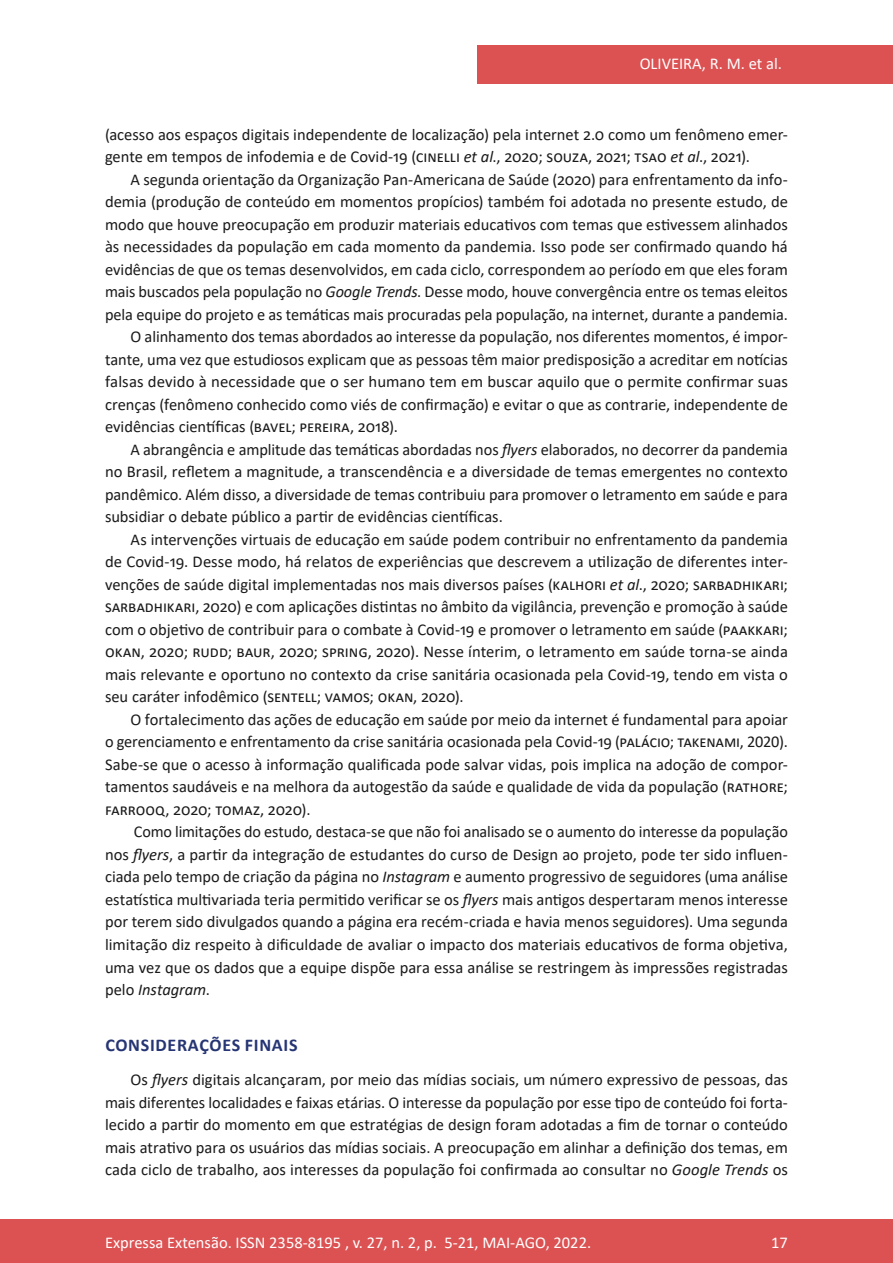
<style>
.page{position:relative;width:893px;height:1263px;background:#fff}
.page>*{position:absolute;margin:0;border:0;box-sizing:border-box;transform-origin:0 0}
.Principal_-_Intertít{font:700 18px "Calibri";letter-spacing:.04em;color:#263574}
.Principal_-_Texto{font:16.5px/22.5px "Calibri";color:#1a1a1a;text-align:justify}
.t1{font:16.5px "Calibri";color:#fff}
.s1{font-style:italic}
</style>
<div class="page">
<div style="left:477px;top:45px;width:416px;height:39px;background:#dc5253"></div>
<div style="left:0;top:1219px;width:893px;height:44px;background:#dc5253"></div>
<p class="t1" style="left:640px;top:52px;width:144px">OLIVEIRA, R. M. et al.</p>
<p class="Principal_-_Texto" style="left:105px;top:123px;width:684px">(acesso aos espaços digitais independente de localização) pela internet 2.0 como um fenômeno emer&shy;gente em tempos de infodemia e de Covid-19 (CINELLI <span class="s1">et al</span>., 2020; SOUZA, 2021; TSAO <span class="s1">et al</span>., 2021).</p>
<p class="Principal_-_Texto" style="left:105px;top:168px;width:684px;text-indent:26px">A segunda orientação da Organização Pan-Americana de Saúde (2020) para enfrentamento da info&shy;demia (produção de conteúdo em momentos propícios) também foi adotada no presente estudo, de modo que houve preocupação em produzir materiais educativos com temas que estivessem alinhados às necessidades da população em cada momento da pandemia. Isso pode ser confirmado quando há evidências de que os temas desenvolvidos, em cada ciclo, correspondem ao período em que eles foram mais buscados pela população no <span class="s1">Google Trends</span>. Desse modo, houve convergência entre os temas eleitos pela equipe do projeto e as temáticas mais procuradas pela população, na internet, durante a pandemia.</p>
<p class="Principal_-_Texto" style="left:105px;top:325px;width:684px;text-indent:26px">O alinhamento dos temas abordados ao interesse da população, nos diferentes momentos, é impor&shy;tante, uma vez que estudiosos explicam que as pessoas têm maior predisposição a acreditar em notícias falsas devido à necessidade que o ser humano tem em buscar aquilo que o permite confirmar suas crenças (fenômeno conhecido como viés de confirmação) e evitar o que as contrarie, independente de evidências científicas (BAVEL; PEREIRA, 2018).</p>
<p class="Principal_-_Texto" style="left:105px;top:438px;width:684px;text-indent:26px">A abrangência e amplitude das temáticas abordadas nos <span class="s1">flyers</span> elaborados, no decorrer da pandemia no Brasil, refletem a magnitude, a transcendência e a diversidade de temas emergentes no contexto pandêmico. Além disso, a diversidade de temas contribuiu para promover o letramento em saúde e para subsidiar o debate público a partir de evidências científicas.</p>
<p class="Principal_-_Texto" style="left:105px;top:528px;width:684px;text-indent:26px">As intervenções virtuais de educação em saúde podem contribuir no enfrentamento da pandemia de Covid-19. Desse modo, há relatos de experiências que descrevem a utilização de diferentes inter&shy;venções de saúde digital implementadas nos mais diversos países (KALHORI <span class="s1">et al</span>., 2020; SARBADHIKARI; SARBADHIKARI, 2020) e com aplicações distintas no âmbito da vigilância, prevenção e promoção à saúde com o objetivo de contribuir para o combate à Covid-19 e promover o letramento em saúde (PAAKKARI; OKAN, 2020; RUDD; BAUR, 2020; SPRING, 2020). Nesse ínterim, o letramento em saúde torna-se ainda mais relevante e oportuno no contexto da crise sanitária ocasionada pela Covid-19, tendo em vista o seu caráter infodêmico (SENTELL; VAMOS; OKAN, 2020).</p>
<p class="Principal_-_Texto" style="left:105px;top:708px;width:684px;text-indent:26px">O fortalecimento das ações de educação em saúde por meio da internet é fundamental para apoiar o gerenciamento e enfrentamento da crise sanitária ocasionada pela Covid-19 (PALÁCIO; TAKENAMI, 2020).<br>Sabe-se que o acesso à informação qualificada pode salvar vidas, pois implica na adoção de compor&shy;tamentos saudáveis e na melhora da autogestão da saúde e qualidade de vida da população (RATHORE; FARROOQ, 2020; TOMAZ, 2020).</p>
<p class="Principal_-_Texto" style="left:105px;top:820px;width:684px;text-indent:29px">Como limitações do estudo, destaca-se que não foi analisado se o aumento do interesse da população nos <span class="s1">flyers</span>, a partir da integração de estudantes do curso de Design ao projeto, pode ter sido influen&shy;ciada pelo tempo de criação da página no <span class="s1">Instagram</span> e aumento progressivo de seguidores (uma análise estatística multivariada teria permitido verificar se os <span class="s1">flyers</span> mais antigos despertaram menos interesse por terem sido divulgados quando a página era recém-criada e havia menos seguidores). Uma segunda limitação diz respeito à dificuldade de avaliar o impacto dos materiais educativos de forma objetiva, uma vez que os dados que a equipe dispõe para essa análise se restringem às impressões registradas pelo <span class="s1">Instagram</span>.</p>
<p class="Principal_-_Intertít" style="left:105px;top:1032px;width:194px">CONSIDERAÇÕES FINAIS</p>
<p class="Principal_-_Texto" style="left:105px;top:1068px;width:684px;text-indent:26px">Os <span class="s1">flyers</span> digitais alcançaram, por meio das mídias sociais, um número expressivo de pessoas, das mais diferentes localidades e faixas etárias. O interesse da população por esse tipo de conteúdo foi forta&shy;lecido a partir do momento em que estratégias de design foram adotadas a fim de tornar o conteúdo mais atrativo para os usuários das mídias sociais. A preocupação em alinhar a definição dos temas, em cada ciclo de trabalho, aos interesses da população foi confirmada ao consultar no <span class="s1">Google Trends</span> os</p>
<p class="t1" style="left:105px;top:1230px;width:488px">Expressa Extensão. ISSN 2358-8195 , v. 27, n. 2, p. 5-21, MAI-AGO, 2022.</p>
<p class="t1" style="left:771px;top:1230px;width:18px">17</p>
</div>
